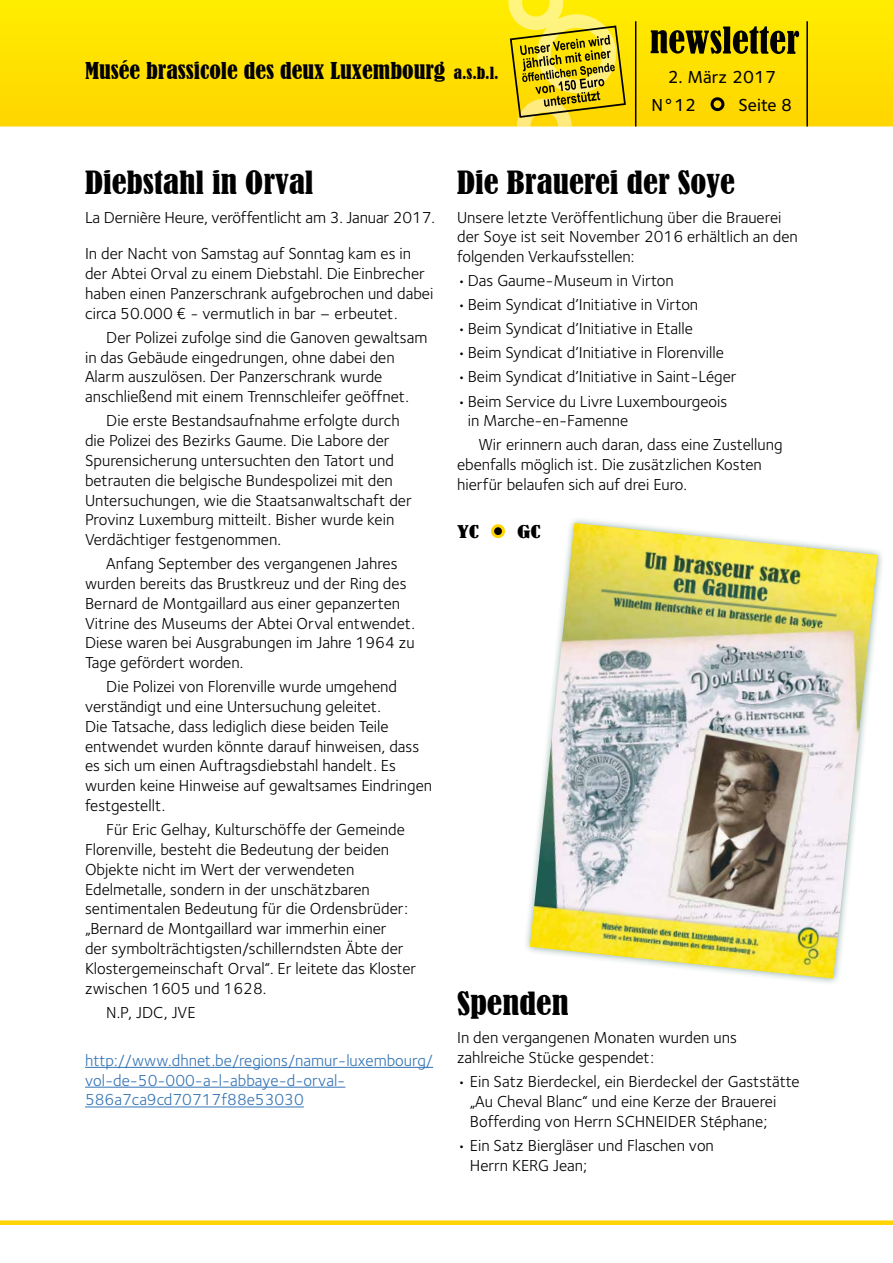
<style>
.page{position:relative;width:893px;height:1263px;background:#fff}
.page>*{position:absolute;margin:0;border:0;box-sizing:border-box;transform-origin:0 0}
.t1{font:condensed 30px "Bernard";color:#000;scale:1.11 1}
.t2{font:condensed 30px "Bernard";color:#000;scale:1.15 1}
.t3{font:condensed 21.75px "Bernard";color:#000;scale:1.1 1}
.t4{font:18px/28.5px "Foundry Sterling Medium CE";color:#000}
.t5{font:16.5px/19.8px "Foundry Sterling Book CE";color:#000}
.t6{font:16.5px/19.8px "Foundry Sterling";color:#3374b5}
.t7{font:condensed 16.5px "Bernard";color:#000;scale:1.5 1}
.s1{font-size:15.75px}
</style>
<div class="page">
<svg style="left:0;top:0;width:893px;height:126px;background:#fee100"></svg>
<svg style="left:651px;top:26px;width:148px;height:28px;background:#7d7000"></svg>
<div style="left:712px;top:99px;width:11px;height:11px;background:#ffd400;border-radius:50%"></div>
<div style="left:711px;top:97px;width:13px;height:14px;border:3px solid #000;border-radius:50%"></div>
<div style="left:0;top:1220px;width:893px;height:5px;background:#ffd400"></div>
<hr style="left:806px;top:21px;width:2px;height:105px;background:#000">
<svg style="left:453px;top:66px;width:46px;height:14px"></svg>
<svg style="left:508px;top:0;width:129px;height:126px;background:#dbc41e"></svg>
<hr style="left:85px;top:1067px;width:348px;height:1px;background:#3374b5">
<hr style="left:85px;top:1087px;width:260px;height:1px;background:#3374b5">
<hr style="left:85px;top:1106px;width:219px;height:1px;background:#3374b5">
<div style="left:493px;top:526px;width:10px;height:11px;background:#000;border-radius:50%"></div>
<div style="left:491px;top:524px;width:14px;height:14px;border:3px solid #ffd400;border-radius:50%"></div>
<img style="left:530px;top:523px;width:348px;height:456px">
<h2 class="t3" style="left:85px;top:58px;width:378px">Musée brassicole des deux Luxembourg <span class="s1">a.s.b.l.</span></h2>
<p class="t4" style="left:651px;top:63px;width:126px;text-indent:16px">2. März 2017<br>N°12</p>
<p class="t4" style="left:738px;top:91px;width:55px">Seite 8</p>
<h1 class="t1" style="left:85px;top:165px;width:207px">Diebstahl in Orval</h1>
<p class="t5" style="left:85px;top:207px;width:351px">La Dernière Heure, veröffentlicht am 3. Januar 2017.</p>
<p class="t5" style="left:85px;top:244px;width:350px">In der Nacht von Samstag auf Sonntag kam es in der Abtei Orval zu einem Diebstahl. Die Einbrecher haben einen Panzerschrank aufgebrochen und dabei circa 50.000 € - vermutlich in bar – erbeutet.</p>
<p class="t5" style="left:85px;top:328px;width:344px;text-indent:21px">Der Polizei zufolge sind die Ganoven gewaltsam in das Gebäude eingedrungen, ohne dabei den Alarm auszulösen. Der Panzerschrank wurde anschließend mit einem Trennschleifer geöffnet.</p>
<p class="t5" style="left:85px;top:411px;width:328px;text-indent:21px">Die erste Bestandsaufnahme erfolgte durch die Polizei des Bezirks Gaume. Die Labore der Spurensicherung untersuchten den Tatort und betrauten die belgische Bundespolizei mit den Untersuchungen, wie die Staatsanwaltschaft der Provinz Luxemburg mitteilt. Bisher wurde kein Verdächtiger festgenommen.</p>
<p class="t5" style="left:85px;top:554px;width:332px;text-indent:21px">Anfang September des vergangenen Jahres wurden bereits das Brustkreuz und der Ring des Bernard de Montgaillard aus einer gepanzerten Vitrine des Museums der Abtei Orval entwendet.<br>Diese waren bei Ausgrabungen im Jahre 1964 zu Tage gefördert worden.</p>
<p class="t5" style="left:85px;top:677px;width:349px;text-indent:21px">Die Polizei von Florenville wurde umgehend verständigt und eine Untersuchung geleitet.<br>Die Tatsache, dass lediglich diese beiden Teile entwendet wurden könnte darauf hinweisen, dass es sich um einen Auftragsdiebstahl handelt. Es wurden keine Hinweise auf gewaltsames Eindringen festgestellt.</p>
<p class="t5" style="left:85px;top:820px;width:333px;text-indent:21px">Für Eric Gelhay, Kulturschöffe der Gemeinde Florenville, besteht die Bedeutung der beiden Objekte nicht im Wert der verwendeten Edelmetalle, sondern in der unschätzbaren sentimentalen Bedeutung für die Ordensbrüder: „Bernard de Montgaillard war immerhin einer<br>der symbolträchtigsten/schillerndsten Äbte der Klostergemeinschaft Orval“. Er leitete das Kloster zwischen 1605 und 1628.</p>
<p class="t5" style="left:106px;top:1002px;width:91px">N.P, JDC, JVE</p>
<p class="t6" style="left:85px;top:1050px;width:350px">http://www.dhnet.be/regions/namur-luxembourg/ vol-de-50-000-a-l-abbaye-d-orval-<br>586a7ca9cd70717f88e53030</p>
<h1 class="t1" style="left:457px;top:165px;width:252px">Die Brauerei der Soye</h1>
<p class="t5" style="left:457px;top:207px;width:342px">Unsere letzte Veröffentlichung über die Brauerei der Soye ist seit November 2016 erhältlich an den folgenden Verkaufsstellen:</p>
<p class="t5" style="left:457px;top:271px;width:218px">•Das Gaume-Museum in Virton</p>
<p class="t5" style="left:457px;top:295px;width:243px">•Beim Syndicat d’Initiative in Virton</p>
<p class="t5" style="left:457px;top:319px;width:237px">•Beim Syndicat d’Initiative in Etalle</p>
<p class="t5" style="left:457px;top:343px;width:268px">•Beim Syndicat d’Initiative in Florenville</p>
<p class="t5" style="left:457px;top:367px;width:281px">•Beim Syndicat d’Initiative in Saint-Léger</p>
<p class="t5" style="left:468px;top:391px;width:261px;text-indent:-11px">•Beim Service du Livre Luxembourgeois in Marche-en-Famenne</p>
<p class="t5" style="left:457px;top:435px;width:327px;text-indent:21px">Wir erinnern auch daran, dass eine Zustellung ebenfalls möglich ist. Die zusätzlichen Kosten hierfür belaufen sich auf drei Euro.</p>
<p class="t7" style="left:457px;top:522px;width:16px">YC</p>
<p class="t7" style="left:517px;top:522px;width:17px">GC</p>
<h1 class="t2" style="left:457px;top:986px;width:98px">Spenden</h1>
<p class="t5" style="left:457px;top:1028px;width:281px">In den vergangenen Monaten wurden uns zahlreiche Stücke gespendet:</p>
<p class="t5" style="left:470px;top:1072px;width:331px;text-indent:-13px">• Ein Satz Bierdeckel, ein Bierdeckel der Gaststätte „Au Cheval Blanc“ und eine Kerze der Brauerei<br>Bofferding von Herrn SCHNEIDER Stéphane;</p>
<p class="t5" style="left:470px;top:1135px;width:246px;text-indent:-13px">• Ein Satz Biergläser und Flaschen von<br>Herrn KERG Jean;</p>
</div>
